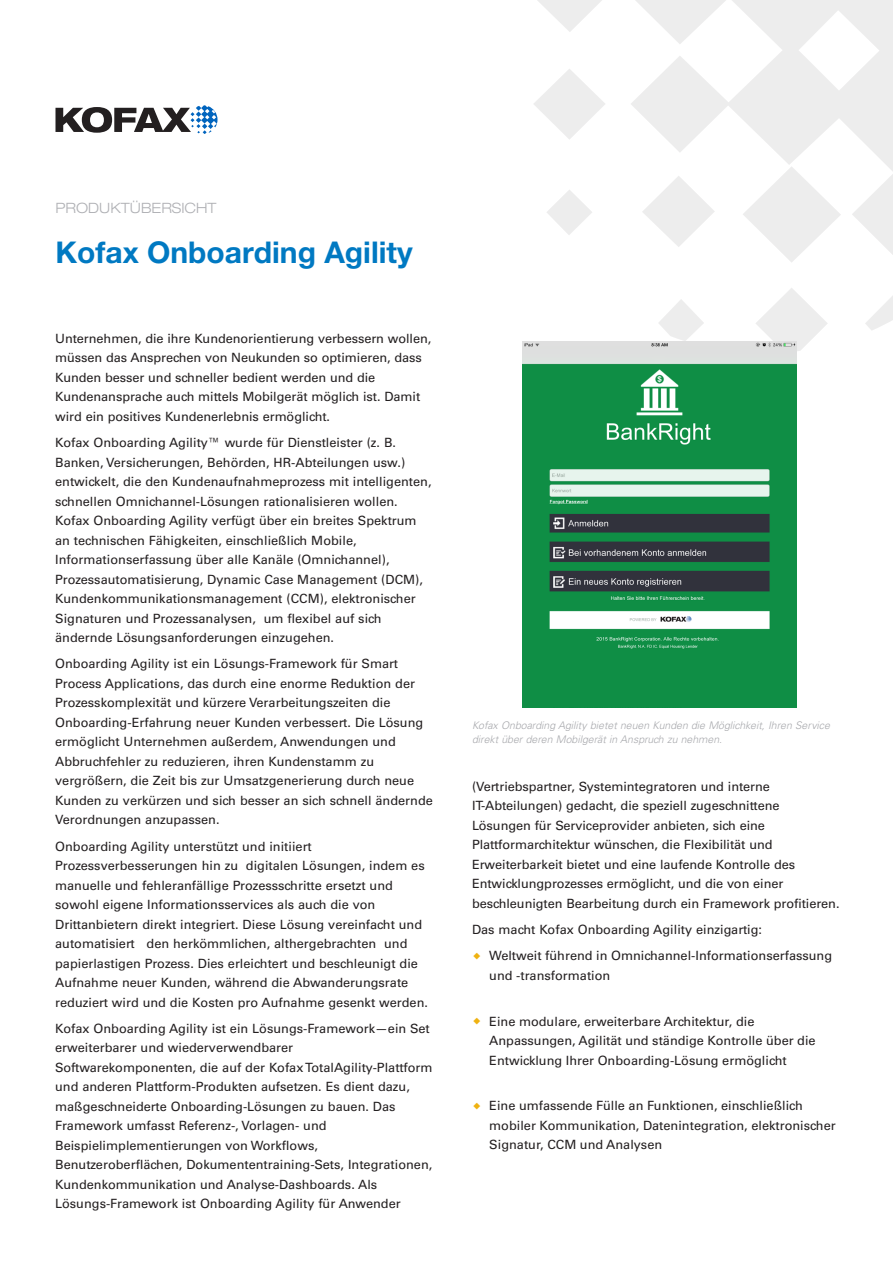
<style>
.page{position:relative;width:893px;height:1263px;background:#fff}
.page>*{position:absolute;margin:0;border:0;box-sizing:border-box;transform-origin:0 0}
.t1{font:700 30px "Helvetica Neue LT Pro";color:#0079c2}
.document_label{font:300 expanded 14.25px "Helvetica Neue LT Std";color:#b0b1b5}
.body_copy{font:12.75px/19.5px "Univers LT Std";color:#231f20}
.t2{font:italic 300 10.5px/13.5px "Univers LT Std";color:#a8a9ad}
</style>
<div class="page">
<svg style="left:537px;top:0;width:65px;height:32px"></svg>
<svg style="left:534px;top:69px;width:71px;height:70px"></svg>
<svg style="left:547px;top:190px;width:45px;height:45px"></svg>
<svg style="left:659px;top:299px;width:45px;height:42px"></svg>
<svg style="left:755px;top:288px;width:73px;height:63px"></svg>
<svg style="left:865px;top:296px;width:28px;height:34px"></svg>
<svg style="left:631px;top:0;width:262px;height:262px"></svg>
<svg style="left:55px;top:105px;width:162px;height:29px"></svg>
<img style="left:523px;top:342px;width:274px;height:365px">
<p class="document_label" style="left:55px;top:200px;width:163px">PRODUKTÜBERSICHT</p>
<p class="t1" style="left:55px;top:233px;width:359px">Kofax Onboarding Agility</p>
<p class="body_copy" style="left:55px;top:329px;width:378px">Unternehmen, die ihre Kundenorientierung verbessern wollen, müssen das Ansprechen von Neukunden so optimieren, dass Kunden besser und schneller bedient werden und die Kundenansprache auch mittels Mobilgerät möglich ist. Damit wird ein positives Kundenerlebnis ermöglicht.</p>
<p class="body_copy" style="left:55px;top:433px;width:378px">Kofax Onboarding Agility™ wurde für Dienstleister (z. B.<br>Banken, Versicherungen, Behörden, HR-Abteilungen usw.) entwickelt, die den Kundenaufnahmeprozess mit intelligenten, schnellen Omnichannel-Lösungen rationalisieren wollen.<br>Kofax Onboarding Agility verfügt über ein breites Spektrum an technischen Fähigkeiten, einschließlich Mobile, Informationserfassung über alle Kanäle (Omnichannel), Prozessautomatisierung, Dynamic Case Management (DCM), Kundenkommunikationsmanagement (CCM), elektronischer Signaturen und Prozessanalysen, um flexibel auf sich ändernde Lösungsanforderungen einzugehen.</p>
<p class="body_copy" style="left:55px;top:654px;width:379px">Onboarding Agility ist ein Lösungs-Framework für Smart Process Applications, das durch eine enorme Reduktion der Prozesskomplexität und kürzere Verarbeitungszeiten die Onboarding-Erfahrung neuer Kunden verbessert. Die Lösung ermöglicht Unternehmen außerdem, Anwendungen und Abbruchfehler zu reduzieren, ihren Kundenstamm zu vergrößern, die Zeit bis zur Umsatzgenerierung durch neue Kunden zu verkürzen und sich besser an sich schnell ändernde Verordnungen anzupassen.</p>
<p class="body_copy" style="left:55px;top:836px;width:374px">Onboarding Agility unterstützt und initiiert Prozessverbesserungen hin zu digitalen Lösungen, indem es manuelle und fehleranfällige Prozessschritte ersetzt und sowohl eigene Informationsservices als auch die von Drittanbietern direkt integriert. Diese Lösung vereinfacht und automatisiert den herkömmlichen, althergebrachten und papierlastigen Prozess. Dies erleichtert und beschleunigt die Aufnahme neuer Kunden, während die Abwanderungsrate reduziert wird und die Kosten pro Aufnahme gesenkt werden.</p>
<p class="body_copy" style="left:55px;top:1019px;width:379px">Kofax Onboarding Agility ist ein Lösungs-Framework—ein Set erweiterbarer und wiederverwendbarer Softwarekomponenten, die auf der Kofax TotalAgility-Plattform und anderen Plattform-Produkten aufsetzen. Es dient dazu, maßgeschneiderte Onboarding-Lösungen zu bauen. Das Framework umfasst Referenz-, Vorlagen- und Beispielimplementierungen von Workflows, Benutzeroberflächen, Dokumententraining-Sets, Integrationen, Kundenkommunikation und Analyse-Dashboards. Als Lösungs-Framework ist Onboarding Agility für Anwender</p>
<p class="t2" style="left:472px;top:719px;width:359px">Kofax Onboarding Agility bietet neuen Kunden die Möglichkeit, Ihren Service direkt über deren Mobilgerät in Anspruch zu nehmen.</p>
<p class="body_copy" style="left:472px;top:777px;width:369px">(Vertriebspartner, Systemintegratoren und interne IT-Abteilungen) gedacht, die speziell zugeschnittene Lösungen für Serviceprovider anbieten, sich eine Plattformarchitektur wünschen, die Flexibilität und Erweiterbarkeit bietet und eine laufende Kontrolle des Entwicklungprozesses ermöglicht, und die von einer beschleunigten Bearbeitung durch ein Framework profitieren.</p>
<p class="body_copy" style="left:472px;top:920px;width:292px">Das macht Kofax Onboarding Agility einzigartig:</p>
<p class="body_copy" style="left:489px;top:946px;width:344px">Weltweit führend in Omnichannel-Informationserfassung und -transformation</p>
<p class="body_copy" style="left:489px;top:1011px;width:328px">Eine modulare, erweiterbare Architektur, die<br>Anpassungen, Agilität und ständige Kontrolle über die<br>Entwicklung Ihrer Onboarding-Lösung ermöglicht</p>
<p class="body_copy" style="left:489px;top:1096px;width:348px">Eine umfassende Fülle an Funktionen, einschließlich mobiler Kommunikation, Datenintegration, elektronischer<br>Signatur, CCM und Analysen</p>
</div>
